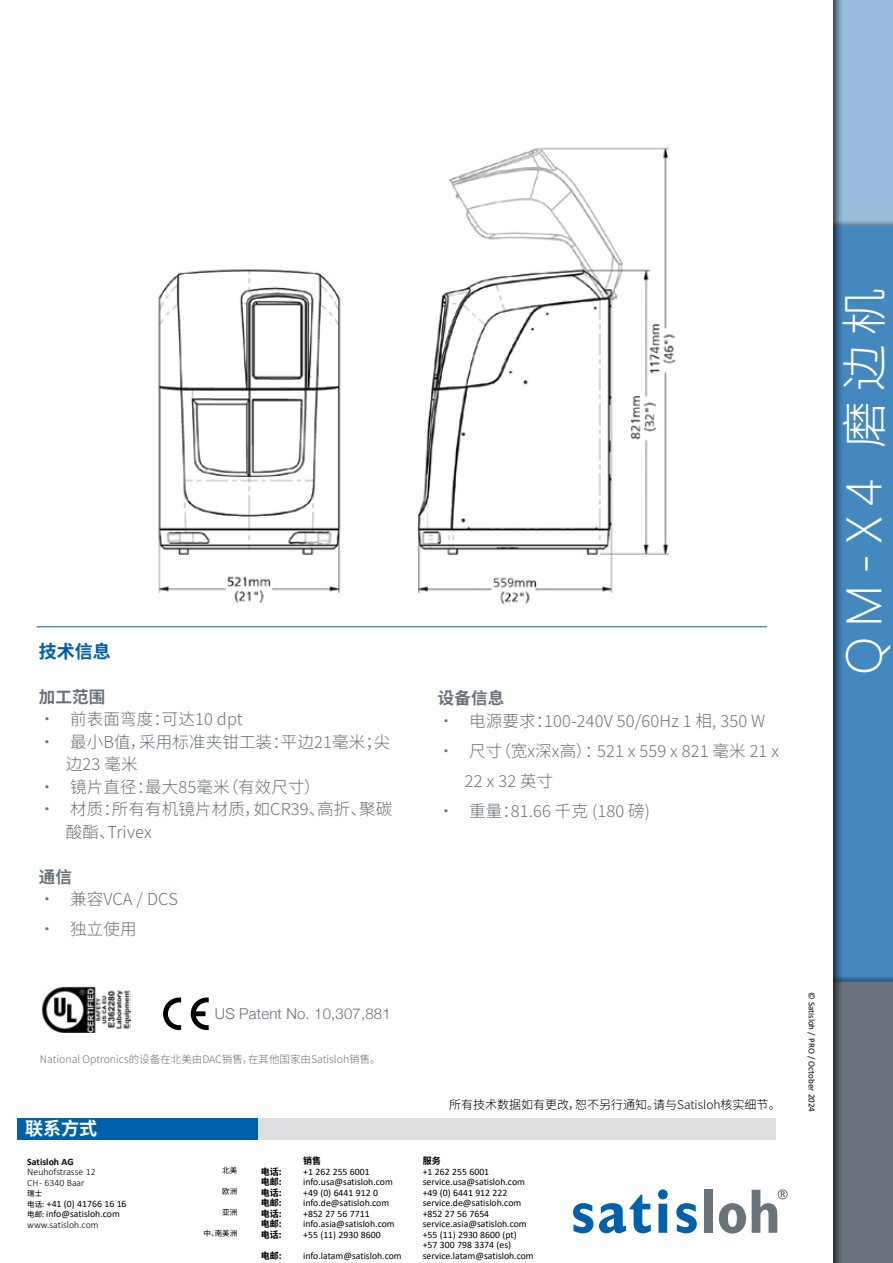
<style>
.page{position:relative;width:893px;height:1263px;background:#fff}
.page>*{position:absolute;margin:0;border:0;box-sizing:border-box;transform-origin:0 0}
.t1{font:300 46.5px "Microsoft Jheng Hei";color:#fff}
.t2{font:700 18px "Noto Sans SC";color:#fff}
.t3{font:700 18px "Noto Sans SC";color:#005daa}
.t4{font:300 16.5px/22.5px "Noto Sans SC";letter-spacing:.01em;color:#6a737b}
.t5{font:700 16.5px "Noto Sans SC";letter-spacing:.01em;color:#6a737b}
.t6{font:300 15px "Helvetica Neue";letter-spacing:.01em;color:#6a737b}
.t7{font:300 12px "Noto Sans SC";color:#000}
.t8{font:300 10.5px "Noto Sans SC";color:#6a737b}
.t9{font:9.75px/10.5px "Calibri";color:#000}
.t10{font:300 9.75px/10.5px "Calibri";color:#000}
.t11{font:700 9.75px "Calibri";color:#000}
.t12{font:700 9px "Noto Sans SC";color:#000}
.t13{font:9px "Calibri";color:#000}
.t14{font:7.5px "Noto Sans SC";color:#000}
.s1{font-family:"Noto Sans SC";font-size:7.5px}
.s2{font-weight:300}
.s3{font-family:"Noto Sans SC"}
</style>
<div class="page">
<svg style="left:825px;top:0;width:68px;height:267px;background:#8fb2cf"></svg>
<div style="left:825px;top:226px;width:68px;height:793px;background:#4488c0"></div>
<div style="left:825px;top:982px;width:68px;height:281px;background:#6a737b"></div>
<div style="left:0;top:0;width:833px;height:1263px;background:#fff"></div>
<svg style="left:573px;top:1203px;width:20px;height:30px"></svg>
<svg style="left:599px;top:1195px;width:52px;height:38px"></svg>
<svg style="left:658px;top:1189px;width:10px;height:44px"></svg>
<svg style="left:676px;top:1203px;width:21px;height:30px"></svg>
<div style="left:704px;top:1190px;width:9px;height:43px;background:#68737a"></div>
<svg style="left:719px;top:1203px;width:27px;height:30px"></svg>
<svg style="left:752px;top:1190px;width:33px;height:43px"></svg>
<div style="left:778px;top:1189px;width:9px;height:10px;border:1px solid #68737a;border-radius:50%"></div>
<div style="left:107px;top:1119px;width:669px;height:21px;background:#dedfe0"></div>
<div style="left:17px;top:1119px;width:241px;height:21px;background:#0060a9"></div>
<img style="left:158px;top:147px;width:518px;height:457px">
<hr style="left:37px;top:626px;width:730px;height:1px;background:#005daa">
<img style="left:42px;top:986px;width:88px;height:46px">
<svg style="left:191px;top:997px;width:18px;height:33px"></svg>
<svg style="left:163px;top:997px;width:18px;height:33px"></svg>
<h2 class="t3" style="left:39px;top:641px;width:73px">技术信息</h2>
<h3 class="t5" style="left:39px;top:687px;width:68px">加工范围</h3>
<h3 class="t4" style="left:39px;top:708px;width:205px">• 前表面弯度：可达10 dpt</h3>
<h3 class="t4" style="left:66px;top:731px;width:326px;text-indent:-27px">• 最小B值，采用标准夹钳工装：平边21毫米；尖边23 毫米</h3>
<h3 class="t4" style="left:39px;top:776px;width:283px">• 镜片直径：最大85毫米（有效尺寸）</h3>
<h3 class="t4" style="left:66px;top:798px;width:328px;text-indent:-27px">• 材质：所有有机镜片材质，如CR39、高折、聚碳酸酯、Trivex</h3>
<h3 class="t5" style="left:39px;top:867px;width:35px">通信</h3>
<h3 class="t4" style="left:39px;top:888px;width:141px">• 兼容VCA / DCS</h3>
<h3 class="t4" style="left:39px;top:918px;width:99px">• 独立使用</h3>
<h3 class="t6" style="left:215px;top:1001px;width:177px">US Patent No. 10,307,881</h3>
<p class="t8" style="left:40px;top:1053px;width:342px">National Optronics的设备在北美由DAC销售，在其他国家由Satisloh销售。</p>
<h2 class="t2" style="left:25px;top:1118px;width:73px">联系方式</h2>
<h3 class="t5" style="left:438px;top:689px;width:68px">设备信息</h3>
<h3 class="t4" style="left:438px;top:710px;width:329px">• 电源要求：100-240V 50/60Hz 1 相, 350 W</h3>
<h3 class="t4" style="left:465px;top:736px;width:316px;line-height:30px;text-indent:-27px">• 尺寸（宽x深x高）：521 x 559 x 821 毫米 21 x<br>22 x 32 英寸</h3>
<h3 class="t4" style="left:438px;top:800px;width:214px">• 重量：81.66 千克 (180 磅)</h3>
<p class="t7" style="left:449px;top:1098px;width:333px">所有技术数据如有更改，恕不另行通知。请与Satisloh核实细节。</p>
<p class="t11" style="left:27px;top:1154px;width:48px">Satisloh AG</p>
<p class="t10" style="left:27px;top:1166px;width:70px">Neuhofstrasse 12<br>CH - 6340 Baar</p>
<p class="t14" style="left:27px;top:1189px;width:16px">瑞士</p>
<p class="t9" style="left:27px;top:1198px;width:101px"><span class="s1">电话:</span> +41 (0) 41766 16 16<span class="s1">电邮:</span> info@satisloh.com <span class="s2">www.satisloh.com</span></p>
<p class="t14" style="left:222px;top:1166px;width:16px">北美</p>
<p class="t14" style="left:222px;top:1187px;width:16px">欧洲</p>
<p class="t14" style="left:222px;top:1208px;width:16px">亚洲</p>
<p class="t14" style="left:204px;top:1229px;width:35px">中、南美洲</p>
<p class="t12" style="left:303px;top:1156px;width:19px">销售</p>
<p class="t12" style="left:423px;top:1156px;width:19px">服务</p>
<p class="t12" style="left:261px;top:1166px;width:22px">电话:</p>
<p class="t9" style="left:303px;top:1166px;width:68px">+1 262 255 6001</p>
<p class="t9" style="left:423px;top:1166px;width:68px">+1 262 255 6001</p>
<p class="t12" style="left:261px;top:1177px;width:22px">电邮:</p>
<p class="t9" style="left:303px;top:1176px;width:91px">info.usa@satisloh.com</p>
<p class="t9" style="left:423px;top:1176px;width:104px">service.usa@satisloh.com</p>
<p class="t12" style="left:261px;top:1187px;width:22px">电话:</p>
<p class="t9" style="left:303px;top:1187px;width:76px">+49 (0) 6441 912 0</p>
<p class="t9" style="left:423px;top:1187px;width:86px">+49 (0) 6441 912 222</p>
<p class="t12" style="left:261px;top:1198px;width:22px">电邮:</p>
<p class="t9" style="left:303px;top:1197px;width:88px">info.de@satisloh.com</p>
<p class="t9" style="left:423px;top:1197px;width:100px">service.de@satisloh.com</p>
<p class="t12" style="left:261px;top:1208px;width:22px">电话:</p>
<p class="t9" style="left:303px;top:1208px;width:68px">+852 27 56 7711</p>
<p class="t9" style="left:423px;top:1208px;width:68px">+852 27 56 7654</p>
<p class="t12" style="left:261px;top:1219px;width:22px">电邮:</p>
<p class="t9" style="left:303px;top:1218px;width:93px">info.asia@satisloh.com</p>
<p class="t9" style="left:423px;top:1218px;width:105px">service.asia@satisloh.com</p>
<p class="t12" style="left:261px;top:1229px;width:22px">电话:</p>
<p class="t9" style="left:303px;top:1229px;width:79px">+55 (11) 2930 8600</p>
<p class="t9" style="left:423px;top:1229px;width:96px">+55 (11) 2930 8600 (pt) +57 300 798 3374 (es)</p>
<p class="t12" style="left:261px;top:1250px;width:22px">电邮:</p>
<p class="t9" style="left:303px;top:1250px;width:100px">info.latam@satisloh.com</p>
<p class="t9" style="left:423px;top:1250px;width:113px">service.latam@satisloh.com</p>
<h1 class="t1" style="left:835px;top:675px;width:388px;rotate:-90deg">QM-X4 <span class="s3">磨边机</span></h1>
<p class="t13" style="left:818px;top:992px;width:121px;rotate:90deg">© Satisloh / PRO / October 2024</p>
</div>
